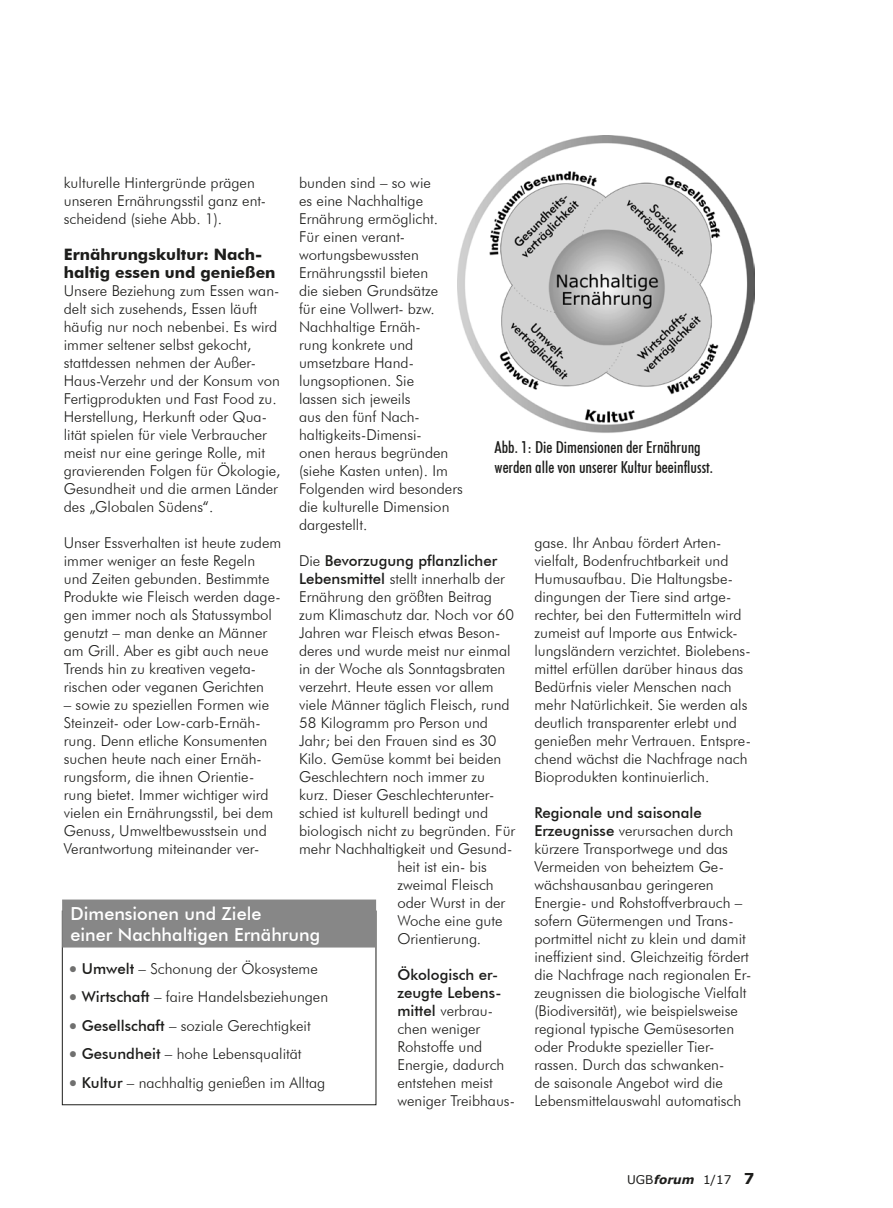
<style>
.page{position:relative;width:893px;height:1208px;background:#fff}
.page>*{position:absolute;margin:0;border:0;box-sizing:border-box;transform-origin:0 0}
.t1{font:500 18px/21.6px "Futura BT";color:#fff}
.t2{font:500 condensed 16.5px/19.8px "Futura BT";color:#1d1d1b}
.t3{font:700 15.75px/18px "Futura BT";color:#1d1d1b}
.t4{font:300 15px/18px "Futura BT";color:#1d1d1b}
.t5{font:500 15px "Futura BT";color:#1d1d1b}
.t6{font:12px "Verdana";color:#1d1d1b}
.s1{font-weight:300}
.s2{font-weight:500}
.s3{font-family:"Times New Roman";font-weight:400;font-size:24px;color:#70706f}
.s4{font-weight:700;font-style:italic}
.s5{font-weight:700;font-size:15px}
</style>
<div class="page">
<img style="left:457px;top:135px;width:297px;height:298px">
<div style="left:62px;top:911px;width:314px;height:194px;border:1px solid #1d1d1b"></div>
<div style="left:62px;top:899px;width:314px;height:48px;background:#878787"></div>
<p class="t4" style="left:64px;top:173px;width:204px">kulturelle Hintergründe prägen unseren Ernährungsstil ganz ent&shy;scheidend (siehe Abb. 1).</p>
<p class="t3" style="left:64px;top:245px;width:213px">Ernährungskultur: Nach&shy;haltig essen und genießen</p>
<p class="t4" style="left:64px;top:281px;width:218px">Unsere Beziehung zum Essen wan&shy;delt sich zusehends, Essen läuft häufig nur noch nebenbei. Es wird immer seltener selbst gekocht, stattdessen nehmen der Außer-<br>Haus-Verzehr und der Konsum von<br>Fertigprodukten und Fast Food zu.<br>Herstellung, Herkunft oder Qua&shy;lität spielen für viele Verbraucher meist nur eine geringe Rolle, mit gravierenden Folgen für Ökologie,<br>Gesundheit und die armen Länder des „Globalen Südens“.</p>
<p class="t4" style="left:64px;top:533px;width:219px">Unser Essverhalten ist heute zudem immer weniger an feste Regeln und Zeiten gebunden. Bestimmte<br>Produkte wie Fleisch werden dage&shy;gen immer noch als Statussymbol genutzt – man denke an Männer am Grill. Aber es gibt auch neue<br>Trends hin zu kreativen vegeta&shy;rischen oder veganen Gerichten</p>
<p class="t4" style="left:64px;top:695px;width:211px">– sowie zu speziellen Formen wie<br>Steinzeit- oder Low-carb-Ernäh&shy;rung. Denn etliche Konsumenten suchen heute nach einer Ernäh&shy;rungsform, die ihnen Orientie&shy;rung bietet. Immer wichtiger wird vielen ein Ernährungsstil, bei dem<br>Genuss, Umweltbewusstsein und<br>Verantwortung miteinander ver-</p>
<p class="t4" style="left:299px;top:173px;width:165px">bunden sind – so wie<br>es eine Nachhaltige<br>Ernährung ermöglicht.<br>Für einen verant&shy;wortungsbewussten<br>Ernährungsstil bieten<br>die sieben Grundsätze<br>für eine Vollwert- bzw.<br>Nachhaltige Ernäh-<br>rung konkrete und umsetzbare Hand&shy;lungsoptionen. Sie<br>lassen sich jeweils<br>aus den fünf Nach&shy;haltigkeits-Dimensi-<br>onen heraus begründen (siehe Kasten unten). Im<br>Folgenden wird besonders die kulturelle Dimension dargestellt.</p>
<p class="t5" style="left:299px;top:551px;width:200px"><span class="s1">Die</span> Bevorzugung pflanzlicher</p>
<p class="t4" style="left:299px;top:569px;width:207px"><span class="s2">Lebensmittel</span> stellt innerhalb der</p>
<p class="t4" style="left:299px;top:587px;width:194px">Ernährung den größten Beitrag</p>
<p class="t4" style="left:299px;top:605px;width:216px">zum Klimaschutz dar. Noch vor 60</p>
<p class="t4" style="left:299px;top:623px;width:203px">Jahren war Fleisch etwas Beson-</p>
<p class="t4" style="left:299px;top:641px;width:213px">deres und wurde meist nur einmal</p>
<p class="t4" style="left:299px;top:659px;width:208px">in der Woche als Sonntagsbraten</p>
<p class="t4" style="left:299px;top:677px;width:196px">verzehrt. Heute essen vor allem</p>
<p class="t4" style="left:299px;top:695px;width:212px">viele Männer täglich Fleisch, rund</p>
<p class="t4" style="left:299px;top:713px;width:190px">58 Kilogramm pro Person und</p>
<p class="t4" style="left:299px;top:731px;width:199px">Jahr; bei den Frauen sind es 30</p>
<p class="t4" style="left:299px;top:749px;width:204px">Kilo. Gemüse kommt bei beiden</p>
<p class="t4" style="left:299px;top:767px;width:188px">Geschlechtern noch immer zu</p>
<p class="t4" style="left:299px;top:785px;width:197px">kurz. Dieser Geschlechterunter-</p>
<p class="t4" style="left:299px;top:803px;width:191px">schied ist kulturell bedingt und</p>
<p class="t4" style="left:299px;top:821px;width:218px">biologisch nicht zu begründen. Für</p>
<p class="t4" style="left:299px;top:839px;width:215px">mehr Nachhaltigkeit und Gesund-</p>
<p class="t4" style="left:397px;top:857px;width:91px">heit ist ein- bis</p>
<p class="t4" style="left:397px;top:875px;width:98px">zweimal Fleisch</p>
<p class="t4" style="left:397px;top:893px;width:109px">oder Wurst in der</p>
<p class="t4" style="left:397px;top:911px;width:107px">Woche eine gute</p>
<p class="t4" style="left:397px;top:929px;width:85px">Orientierung.</p>
<p class="t4" style="left:397px;top:965px;width:119px"><span class="s2">Ökologisch er&shy;zeugte Lebens&shy;mittel</span> verbrau&shy;chen weniger<br>Rohstoffe und<br>Energie, dadurch entstehen meist weniger Treibhaus-</p>
<p class="t2" style="left:495px;top:437px;width:220px">Abb. 1: Die Dimensionen der Ernährung werden alle von unserer Kultur beeinflusst.</p>
<p class="t4" style="left:534px;top:533px;width:218px">gase. Ihr Anbau fördert Arten&shy;vielfalt, Bodenfruchtbarkeit und Humusaufbau. Die Haltungsbe&shy;dingungen der Tiere sind artge&shy;rechter, bei den Futtermitteln wird zumeist auf Importe aus Entwick&shy;lungsländern verzichtet. Biolebens&shy;mittel erfüllen darüber hinaus das Bedürfnis vieler Menschen nach mehr Natürlichkeit. Sie werden als deutlich transparenter erlebt und genießen mehr Vertrauen. Entspre&shy;chend wächst die Nachfrage nach Bioprodukten kontinuierlich.</p>
<p class="t4" style="left:534px;top:803px;width:218px"><span class="s2">Regionale und saisonale<br>Erzeugnisse</span> verursachen durch kürzere Transportwege und das<br>Vermeiden von beheiztem Ge&shy;wächshausanbau geringeren<br>Energie- und Rohstoffverbrauch – sofern Gütermengen und Trans&shy;portmittel nicht zu klein und damit ineffizient sind. Gleichzeitig fördert die Nachfrage nach regionalen Er&shy;zeugnissen die biologische Vielfalt (Biodiversität), wie beispielsweise regional typische Gemüsesorten oder Produkte spezieller Tier&shy;rassen. Durch das schwanken-<br>de saisonale Angebot wird die<br>Lebensmittelauswahl automatisch</p>
<p class="t1" style="left:71px;top:902px;width:251px">Dimensionen und Ziele<br>einer Nachhaltigen Ernährung</p>
<p class="t4" style="left:69px;top:959px;width:250px"><span class="s3">•</span> <span class="s2">Umwelt</span> – Schonung der Ökosysteme</p>
<p class="t4" style="left:69px;top:987px;width:261px"><span class="s3">•</span> <span class="s2">Wirtschaft</span> – faire Handelsbeziehungen</p>
<p class="t4" style="left:69px;top:1016px;width:243px"><span class="s3">•</span> <span class="s2">Gesellschaft</span> – soziale Gerechtigkeit</p>
<p class="t4" style="left:69px;top:1045px;width:234px"><span class="s3">•</span> <span class="s2">Gesundheit</span> – hohe Lebensqualität</p>
<p class="t4" style="left:69px;top:1073px;width:258px"><span class="s3">•</span> <span class="s2">Kultur</span> – nachhaltig genießen im Alltag</p>
<p class="t6" style="left:627px;top:1171px;width:129px">UGB<span class="s4">forum</span> 1/17 <span class="s5">7</span></p>
</div>
